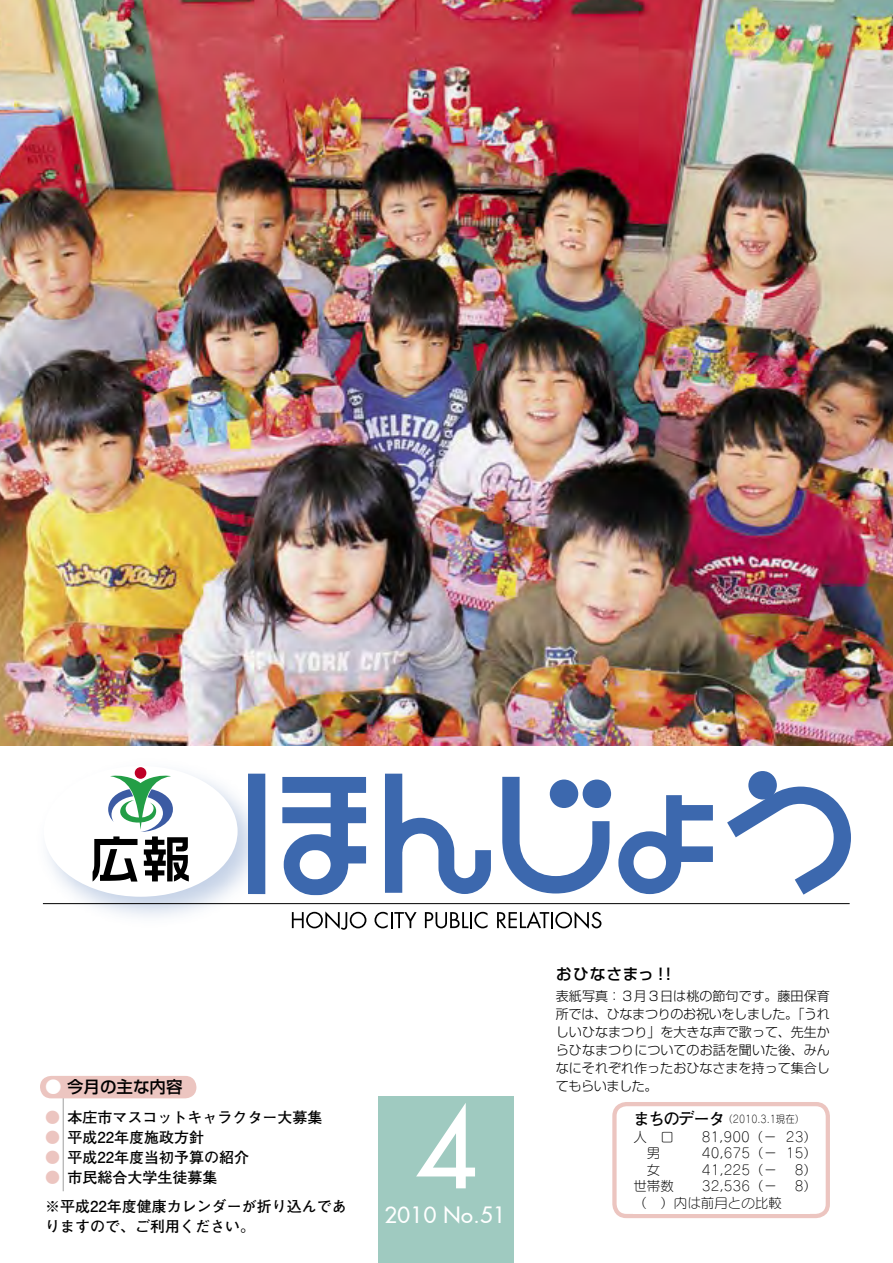
<style>
.page{position:relative;width:893px;height:1263px;background:#fff}
.page>*{position:absolute;margin:0;border:0;box-sizing:border-box;transform-origin:0 0}
.t1{font:111px "Fusi Normal";color:#fff}
.t2{font:22.5px "Fusi Normal";letter-spacing:.02em;color:#fff}
.t3{font:500 16.5px "Shin Go Pro";color:#000}
.t4{font:700 16.5px "Futo Go B101 Pro";letter-spacing:-.09em;color:#000}
.t5{font:500 15.75px "Shin Go Pro";letter-spacing:.06em;color:#000}
.t6{font:700 15px "Futo Go B101 Pro";color:#000}
.t7{font:700 15px "Futo Go B101 Pro";color:#ecc5c0}
.t8{font:13.5px "Seurat Pro L";color:#000}
.t9{font:300 13.05px/18px "Shin Go Pro";color:#000;text-align:justify}
.t10{font:10.5px "Seurat Pro L";color:#000;scale:.9 1}
.s1{color:#fff}
</style>
<div class="page">
<div style="left:36px;top:758px;width:230px;height:170px;background:#3c68ae;opacity:.3"></div>
<div style="left:44px;top:766px;width:194px;height:131px;background:#fff;border-radius:50%"></div>
<div style="left:135px;top:767px;width:11px;height:12px;background:#be0027;border-radius:50%"></div>
<svg style="left:93px;top:774px;width:96px;height:107px"></svg>
<hr style="left:43px;top:903px;width:807px;height:1px;background:#000">
<div style="left:379px;top:1096px;width:135px;height:167px;background:#9fcac0"></div>
<svg style="left:248px;top:774px;width:118px;height:121px"></svg>
<svg style="left:502px;top:777px;width:107px;height:116px"></svg>
<svg style="left:618px;top:795px;width:95px;height:99px"></svg>
<svg style="left:727px;top:786px;width:124px;height:109px"></svg>
<svg style="left:385px;top:774px;width:106px;height:120px"></svg>
<div style="left:550px;top:779px;width:28px;height:29px;background:#3c68ae;border-radius:50%"></div>
<div style="left:583px;top:779px;width:28px;height:29px;background:#3c68ae;border-radius:50%"></div>
<div style="left:748px;top:771px;width:29px;height:28px;background:#3c68ae;border-radius:50%"></div>
<svg style="left:292px;top:911px;width:74px;height:19px"></svg>
<svg style="left:374px;top:912px;width:43px;height:16px"></svg>
<svg style="left:425px;top:912px;width:62px;height:16px"></svg>
<svg style="left:497px;top:911px;width:104px;height:18px"></svg>
<hr style="left:63px;top:1097px;width:1px;height:94px;background:#aaa">
<svg style="left:612px;top:1102px;width:218px;height:114px"></svg>
<div style="left:633px;top:1110px;width:177px;height:103px;background:#fff"></div>
<div style="left:40px;top:1076px;width:156px;height:22px;background:#ecc5c0"></div>
<img style="left:0;top:0;width:893px;height:745px">
<p class="t3" style="left:45px;top:1073px;width:139px"><span class="s1">●</span> 今月の主な内容</p>
<p class="t7" style="left:45px;top:1105px;width:16px">●</p>
<p class="t6" style="left:68px;top:1105px;width:257px">本庄市マスコットキャラクター大募集</p>
<p class="t7" style="left:45px;top:1125px;width:16px">●</p>
<p class="t6" style="left:68px;top:1125px;width:138px">平成22年度施政方針</p>
<p class="t7" style="left:45px;top:1145px;width:16px">●</p>
<p class="t6" style="left:68px;top:1145px;width:183px">平成22年度当初予算の紹介</p>
<p class="t6" style="left:68px;top:1166px;width:152px">市民総合大学生徒募集</p>
<p class="t7" style="left:45px;top:1166px;width:16px">●</p>
<p class="t6" style="left:45px;top:1194px;width:303px">※平成22年度健康カレンダーが折り込んであ</p>
<p class="t6" style="left:45px;top:1215px;width:212px">りますので、ご利用ください。</p>
<p class="t1" style="left:415px;top:1077px;width:64px">4</p>
<p class="t2" style="left:384px;top:1200px;width:123px">2010 No.51</p>
<p class="t5" style="left:556px;top:961px;width:117px">おひなさまっ !!</p>
<p class="t9" style="left:556px;top:985px;width:276px">表紙写真：３月３日は桃の節句です。藤田保育所では、ひなまつりのお祝いをしました。「うれしいひなまつり」を大きな声で歌って、先生からひなまつりについてのお話を聞いた後、みんなにそれぞれ作ったおひなさまを持って集合してもらいました。</p>
<p class="t4" style="left:633px;top:1105px;width:93px">まちのデータ</p>
<p class="t10" style="left:723px;top:1112px;width:91px">（2010.3.1現在(</p>
<p class="t8" style="left:633px;top:1128px;width:42px">人　口</p>
<p class="t8" style="left:702px;top:1128px;width:77px">81,900)－</p>
<p class="t8" style="left:786px;top:1128px;width:33px">23(</p>
<p class="t8" style="left:633px;top:1144px;width:28px">　男</p>
<p class="t8" style="left:702px;top:1144px;width:77px">40,675)－</p>
<p class="t8" style="left:786px;top:1144px;width:33px">15(</p>
<p class="t8" style="left:633px;top:1161px;width:28px">　女</p>
<p class="t8" style="left:702px;top:1161px;width:77px">41,225)－</p>
<p class="t8" style="left:795px;top:1161px;width:24px">8(</p>
<p class="t8" style="left:633px;top:1177px;width:42px">世帯数</p>
<p class="t8" style="left:633px;top:1194px;width:150px">（　）内は前月との比較</p>
<p class="t8" style="left:702px;top:1177px;width:77px">32,536)－</p>
<p class="t8" style="left:795px;top:1177px;width:24px">8(</p>
</div>
